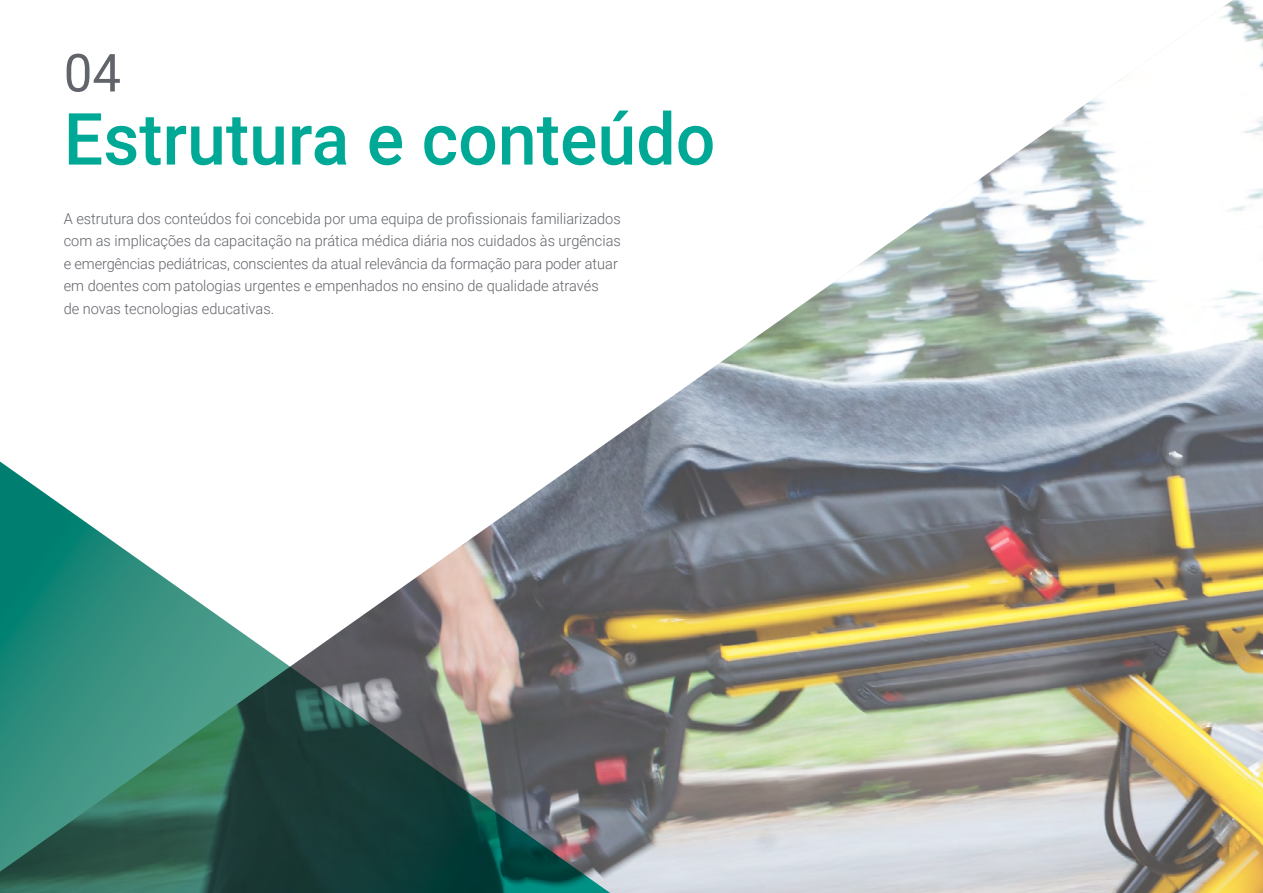
<style>
.page{position:relative;width:1263px;height:893px;background:#fff}
.page>*{position:absolute;margin:0;border:0;box-sizing:border-box;transform-origin:0 0}
.t1{font:500 72px "Roboto";color:#00a996}
.t2{font:52.5px "Roboto";color:#61646a}
.t3{font:300 15px/22.5px "Roboto";color:#61646a}
</style>
<div class="page">
<img style="left:602px;top:0;width:661px;height:893px">
<svg style="left:0;top:446px;width:640px;height:447px"></svg>
<h2 class="t2" style="left:64px;top:36px;width:59px">04</h2>
<h1 class="t1" style="left:64px;top:89px;width:653px">Estrutura e conteúdo</h1>
<p class="t3" style="left:64px;top:207px;width:559px">A estrutura dos conteúdos foi concebida por uma equipa de profissionais familiarizados com as implicações da capacitação na prática médica diária nos cuidados às urgências e emergências pediátricas, conscientes da atual relevância da formação para poder atuar em doentes com patologias urgentes e empenhados no ensino de qualidade através<br>de novas tecnologias educativas.</p>
</div>
